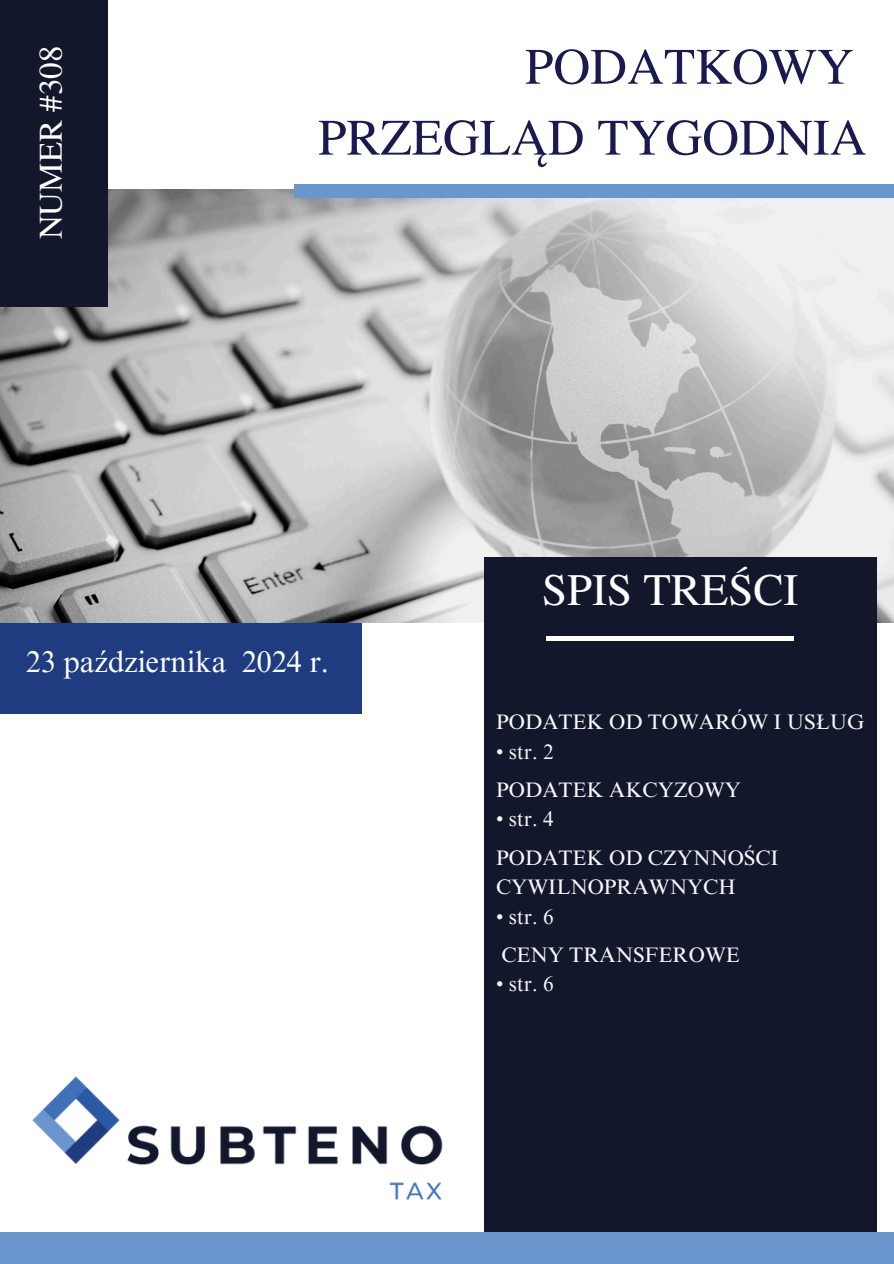
<style>
.page{position:relative;width:894px;height:1264px;background:#fff}
.page>*{position:absolute;margin:0;border:0;box-sizing:border-box;transform-origin:0 0}
.t1{font:51px/70.8px "Te X Gyre Termes";color:#191a50;text-align:right}
.t2{font:45px "Te X Gyre Termes";color:#fff}
.t3{font:33px "Te X Gyre Termes";color:#fff}
.t4{font:30px "Times NRMT Pro";color:#fff}
.t5{font:21px/29.2px "Times NRMT Pro";color:#f6f7f9}
</style>
<div class="page">
<div style="left:0;top:299px;width:361px;height:414px;background:#203c81"></div>
<img style="left:0;top:189px;width:893px;height:434px">
<div style="left:294px;top:184px;width:599px;height:14px;background:#6a95cd"></div>
<div style="left:0;top:0;width:107px;height:306px;background:#12172b"></div>
<div style="left:484px;top:557px;width:392px;height:706px;background:#12172b"></div>
<div style="left:0;top:1231px;width:893px;height:32px;background:#6a95cd"></div>
<hr style="left:546px;top:637px;width:248px;height:3px;background:#fff">
<img style="left:0;top:1076px;width:474px;height:156px">
<h4 class="t3" style="left:27px;top:239px;width:195px;rotate:-90deg">NUMER #308</h4>
<h1 class="t1" style="left:318px;top:29px;width:550px">PODATKOWY<br>PRZEGLĄD TYGODNIA</h1>
<p class="t2" style="left:542px;top:558px;width:258px">SPIS TREŚCI</p>
<h2 class="t4" style="left:26px;top:650px;width:305px">23 października 2024 r.</h2>
<p class="t5" style="left:496px;top:710px;width:369px">PODATEK OD TOWARÓW I USŁUG</p>
<p class="t5" style="left:496px;top:739px;width:59px">• str. 2</p>
<p class="t5" style="left:496px;top:778px;width:246px">PODATEK AKCYZOWY</p>
<p class="t5" style="left:496px;top:807px;width:59px">• str. 4</p>
<p class="t5" style="left:496px;top:845px;width:284px">PODATEK OD CZYNNOŚCI<br>CYWILNOPRAWNYCH</p>
<p class="t5" style="left:496px;top:904px;width:59px">• str. 6</p>
<p class="t5" style="left:501px;top:942px;width:240px">CENY TRANSFEROWE</p>
<p class="t5" style="left:496px;top:972px;width:59px">• str. 6</p>
</div>
